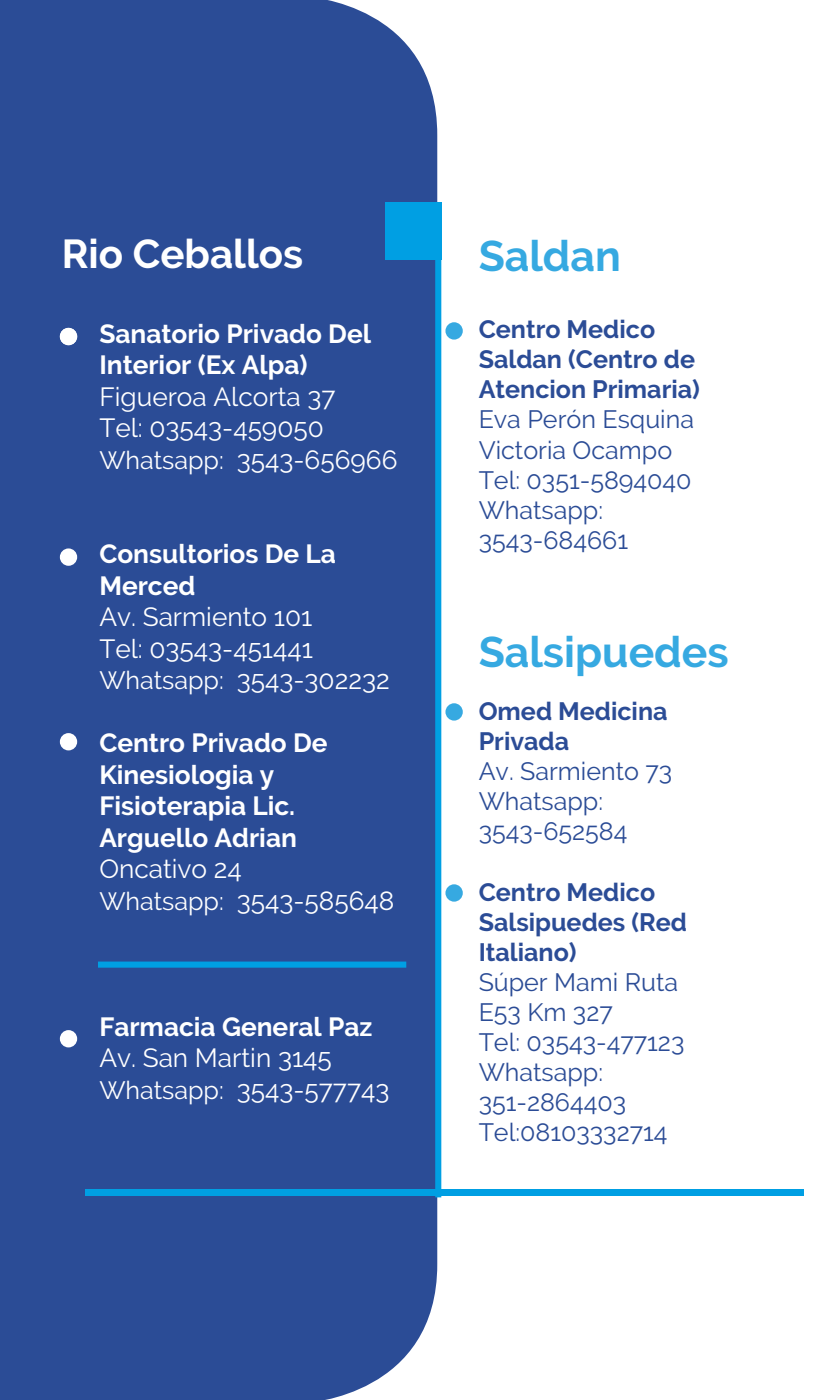
<style>
.page{position:relative;width:840px;height:1400px;background:#fff}
.page>*{position:absolute;margin:0;border:0;box-sizing:border-box;transform-origin:0 0}
.t1{font:700 42.7px "Raleway";color:#36a9e1}
.t2{font:700 40.25px "Raleway";color:#fff}
.t3{font:26.25px/31.5px "Raleway";color:#fff}
.t4{font:700 26.25px/31.5px "Raleway";color:#fff}
.t5{font:25.03px/30.1px "Raleway";color:#2b4c96}
.t6{font:700 25.03px/30.1px "Raleway";color:#2b4c96}
.s1{font-size:25.03px}
</style>
<div class="page">
<div style="left:0;top:0;width:437px;height:1400px;background:#2b4c96"></div>
<div style="left:60px;top:548px;width:17px;height:18px;background:#fff;border-radius:50%"></div>
<div style="left:86px;top:1190px;width:718px;height:6px;background:#009fe3"></div>
<div style="left:60px;top:328px;width:17px;height:17px;background:#fff;border-radius:50%"></div>
<div style="left:60px;top:733px;width:17px;height:17px;background:#fff;border-radius:50%"></div>
<div style="left:60px;top:1030px;width:17px;height:17px;background:#fff;border-radius:50%"></div>
<div style="left:435px;top:203px;width:6px;height:994px;background:#009fe3"></div>
<div style="left:385px;top:203px;width:56px;height:57px;background:#009fe3"></div>
<div style="left:445px;top:322px;width:18px;height:18px;background:#36a9e1;border-radius:50%"></div>
<div style="left:445px;top:703px;width:18px;height:18px;background:#36a9e1;border-radius:50%"></div>
<div style="left:445px;top:884px;width:18px;height:18px;background:#36a9e1;border-radius:50%"></div>
<div style="left:98px;top:962px;width:308px;height:6px;background:#009fe3"></div>
<h2 class="t2" style="left:62px;top:231px;width:243px">Rio Ceballos</h2>
<p class="t4" style="left:99px;top:318px;width:273px">Sanatorio Privado Del<br>Interior (Ex Alpa)</p>
<p class="t3" style="left:99px;top:381px;width:300px">Figueroa Alcorta 37<br>Tel: 03543-459050<br><span class="s1">Whatsapp:</span> 3543-656966</p>
<p class="t4" style="left:99px;top:538px;width:238px">Consultorios De La<br>Merced</p>
<p class="t3" style="left:99px;top:601px;width:292px">Av. Sarmiento 101<br>Tel: 03543-451441<br><span class="s1">Whatsapp:</span> 3543-302232</p>
<p class="t4" style="left:99px;top:727px;width:230px">Centro Privado De<br>Kinesiologia y<br>Fisioterapia Lic.<br>Arguello Adrian</p>
<p class="t3" style="left:99px;top:853px;width:297px">Oncativo 24<br><span class="s1">Whatsapp:</span> 3543-585648</p>
<p class="t4" style="left:99px;top:1011px;width:275px">Farmacia General Paz</p>
<p class="t3" style="left:99px;top:1042px;width:292px">Av. San Martin 3145<br><span class="s1">Whatsapp:</span> 3543-577743</p>
<h1 class="t1" style="left:479px;top:231px;width:144px">Saldan</h1>
<p class="t6" style="left:479px;top:314px;width:223px">Centro Medico<br>Saldan (Centro de<br>Atencion Primaria)</p>
<p class="t5" style="left:479px;top:405px;width:217px">Eva Perón Esquina<br>Victoria Ocampo<br>Tel: 0351-5894040<br>Whatsapp:<br>3543-684661</p>
<h1 class="t1" style="left:479px;top:627px;width:252px">Salsipuedes</h1>
<p class="t6" style="left:479px;top:696px;width:190px">Omed Medicina<br>Privada</p>
<p class="t5" style="left:479px;top:756px;width:195px">Av. Sarmiento 73<br>Whatsapp:<br>3543-652584</p>
<p class="t6" style="left:479px;top:877px;width:210px">Centro Medico<br>Salsipuedes (Red<br>Italiano)</p>
<p class="t5" style="left:479px;top:967px;width:207px">Súper Mami Ruta<br>E53 Km 327<br>Tel: 03543-477123<br>Whatsapp:<br>351-2864403<br>Tel:08103332714</p>
</div>
